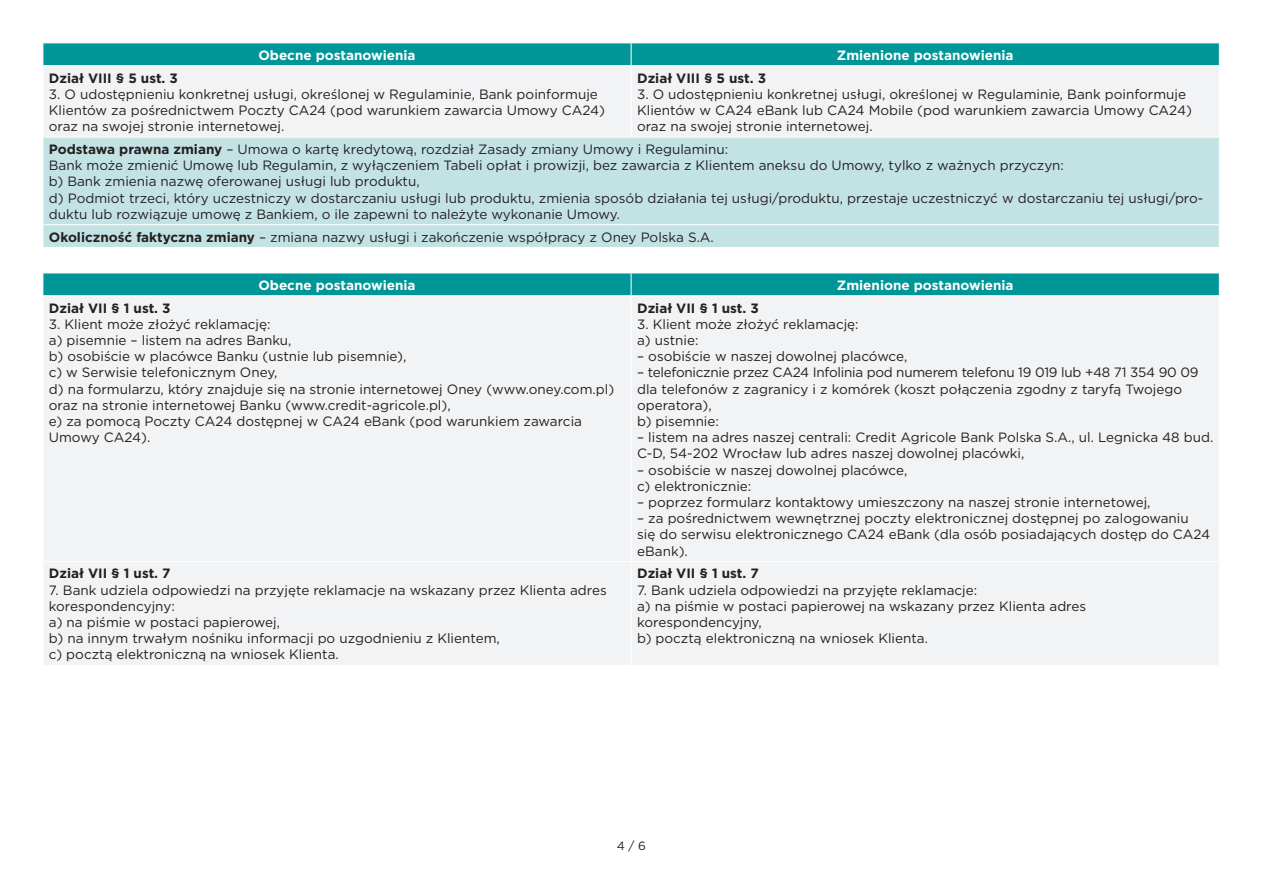
<style>
.page{position:relative;width:1263px;height:893px;background:#fff}
.page>*{position:absolute;margin:0;border:0;box-sizing:border-box;transform-origin:0 0}
._1_poziom{font:13.5px/16.2px "Gotham";color:#231f20}
._2_poziom{font:13.5px/16.2px "Gotham";color:#231f20}
._3_poziom{font:13.5px/16.2px "Gotham";color:#231f20}
._3_poziom-2{font:13.5px/16.2px "Gotham";letter-spacing:-.02em;color:#231f20}
.t1{font:700 13.5px "Gotham";color:#231f20}
.t2{font:700 13.5px "Gotham";color:#fff}
.t3{font:12px "Gotham";color:#231f20}
.s1{font-weight:700}
</style>
<div class="page">
<div style="left:44px;top:66px;width:1175px;height:70px;background:#f2f3f4"></div>
<div style="left:44px;top:138px;width:1175px;height:109px;background:#c3e2e4"></div>
<div style="left:43px;top:43px;width:1177px;height:22px;background:#009597"></div>
<hr style="left:631px;top:66px;width:1px;height:71px;background:#fff">
<hr style="left:43px;top:224px;width:588px;height:1px;background:#fff">
<svg style="left:43px;top:225px;width:1px;height:22px"></svg>
<hr style="left:631px;top:224px;width:589px;height:1px;background:#fff">
<div style="left:44px;top:297px;width:1175px;height:368px;background:#f2f3f4"></div>
<div style="left:43px;top:273px;width:1177px;height:22px;background:#009597"></div>
<hr style="left:631px;top:296px;width:1px;height:265px;background:#fff">
<hr style="left:43px;top:561px;width:588px;height:1px;background:#fff">
<hr style="left:631px;top:561px;width:589px;height:1px;background:#fff">
<hr style="left:631px;top:562px;width:1px;height:103px;background:#fff">
<p class="t2" style="left:258px;top:46px;width:159px">Obecne postanowienia</p>
<p class="t2" style="left:837px;top:46px;width:178px">Zmienione postanowienia</p>
<p class="t1" style="left:637px;top:69px;width:131px">Dział VIII § 5 ust. 3</p>
<p class="_1_poziom" style="left:637px;top:86px;width:556px">3. O udostępnieniu konkretnej usługi, określonej w Regulaminie, Bank poinformuje<br>Klientów w CA24 eBank lub CA24 Mobile (pod warunkiem zawarcia Umowy CA24) oraz na swojej stronie internetowej.</p>
<p class="_1_poziom" style="left:49px;top:141px;width:681px"><span class="s1">Podstawa prawna zmiany</span> – Umowa o kartę kredytową, rozdział Zasady zmiany Umowy i Regulaminu:</p>
<p class="_1_poziom" style="left:49px;top:157px;width:1017px">Bank może zmienić Umowę lub Regulamin, z wyłączeniem Tabeli opłat i prowizji, bez zawarcia z Klientem aneksu do Umowy, tylko z ważnych przyczyn:</p>
<p class="_1_poziom" style="left:49px;top:173px;width:372px">b) Bank zmienia nazwę oferowanej usługi lub produktu,</p>
<p class="_1_poziom" style="left:49px;top:189px;width:1156px">d) Podmiot trzeci, który uczestniczy w dostarczaniu usługi lub produktu, zmienia sposób działania tej usługi/produktu, przestaje uczestniczyć w dostarczaniu tej usługi/pro&shy;duktu lub rozwiązuje umowę z Bankiem, o ile zapewni to należyte wykonanie Umowy.</p>
<p class="_1_poziom" style="left:49px;top:228px;width:666px"><span class="s1">Okoliczność faktyczna zmiany</span> – zmiana nazwy usługi i zakończenie współpracy z Oney Polska S.A.</p>
<p class="t2" style="left:258px;top:276px;width:159px">Obecne postanowienia</p>
<p class="t2" style="left:837px;top:276px;width:178px">Zmienione postanowienia</p>
<p class="t1" style="left:49px;top:299px;width:123px">Dział VII § 1 ust. 3</p>
<p class="_1_poziom" style="left:49px;top:316px;width:223px">3. Klient może złożyć reklamację:</p>
<p class="_2_poziom" style="left:49px;top:332px;width:244px">a) pisemnie – listem na adres Banku,</p>
<p class="_2_poziom" style="left:49px;top:348px;width:359px">b) osobiście w placówce Banku (ustnie lub pisemnie),</p>
<p class="_2_poziom" style="left:49px;top:364px;width:230px">c) w Serwisie telefonicznym Oney,</p>
<p class="_2_poziom" style="left:49px;top:380px;width:567px">d) na formularzu, który znajduje się na stronie internetowej Oney (www.oney.com.pl) oraz na stronie internetowej Banku (www.credit-agricole.pl),</p>
<p class="_2_poziom" style="left:49px;top:413px;width:535px">e) za pomocą Poczty CA24 dostępnej w CA24 eBank (pod warunkiem zawarcia<br>Umowy CA24).</p>
<p class="t1" style="left:49px;top:69px;width:131px">Dział VIII § 5 ust. 3</p>
<p class="_1_poziom" style="left:49px;top:86px;width:558px">3. O udostępnieniu konkretnej usługi, określonej w Regulaminie, Bank poinformuje<br>Klientów za pośrednictwem Poczty CA24 (pod warunkiem zawarcia Umowy CA24) oraz na swojej stronie internetowej.</p>
<p class="t1" style="left:637px;top:299px;width:123px">Dział VII § 1 ust. 3</p>
<p class="_1_poziom" style="left:637px;top:316px;width:223px">3. Klient może złożyć reklamację:</p>
<p class="_2_poziom" style="left:637px;top:332px;width:63px">a) ustnie:</p>
<p class="_3_poziom" style="left:637px;top:348px;width:272px">– osobiście w naszej dowolnej placówce,</p>
<p class="_3_poziom-2" style="left:637px;top:364px;width:563px">– telefonicznie przez CA24 Infolinia pod numerem telefonu 19 019 lub +48 71 354 90 09 dla telefonów z zagranicy i z komórek (koszt połączenia zgodny z taryfą Twojego operatora),</p>
<p class="_2_poziom" style="left:637px;top:413px;width:83px">b) pisemnie:</p>
<p class="_3_poziom" style="left:637px;top:429px;width:578px">– listem na adres naszej centrali: Credit Agricole Bank Polska S.A., ul. Legnicka 48 bud.<br>C-D, 54-202 Wrocław lub adres naszej dowolnej placówki,</p>
<p class="_3_poziom" style="left:637px;top:461px;width:272px">– osobiście w naszej dowolnej placówce,</p>
<p class="_2_poziom" style="left:637px;top:478px;width:116px">c) elektronicznie:</p>
<p class="_3_poziom" style="left:637px;top:494px;width:515px">– poprzez formularz kontaktowy umieszczony na naszej stronie internetowej,</p>
<p class="_3_poziom" style="left:637px;top:510px;width:575px">– za pośrednictwem wewnętrznej poczty elektronicznej dostępnej po zalogowaniu się do serwisu elektronicznego CA24 eBank (dla osób posiadających dostęp do CA24 eBank).</p>
<p class="t1" style="left:49px;top:565px;width:123px">Dział VII § 1 ust. 7</p>
<p class="_1_poziom" style="left:49px;top:581px;width:559px">7. Bank udziela odpowiedzi na przyjęte reklamacje na wskazany przez Klienta adres korespondencyjny:</p>
<p class="_2_poziom" style="left:49px;top:614px;width:233px">a) na piśmie w postaci papierowej,</p>
<p class="_2_poziom" style="left:49px;top:630px;width:452px">b) na innym trwałym nośniku informacji po uzgodnieniu z Klientem,</p>
<p class="_2_poziom" style="left:49px;top:646px;width:291px">c) pocztą elektroniczną na wniosek Klienta.</p>
<p class="t1" style="left:637px;top:565px;width:123px">Dział VII § 1 ust. 7</p>
<p class="_1_poziom" style="left:637px;top:581px;width:342px">7. Bank udziela odpowiedzi na przyjęte reklamacje:</p>
<p class="_2_poziom" style="left:637px;top:598px;width:451px">a) na piśmie w postaci papierowej na wskazany przez Klienta adres korespondencyjny,</p>
<p class="_2_poziom" style="left:637px;top:630px;width:292px">b) pocztą elektroniczną na wniosek Klienta.</p>
<p class="t3" style="left:617px;top:838px;width:31px">4 / 6</p>
</div>
